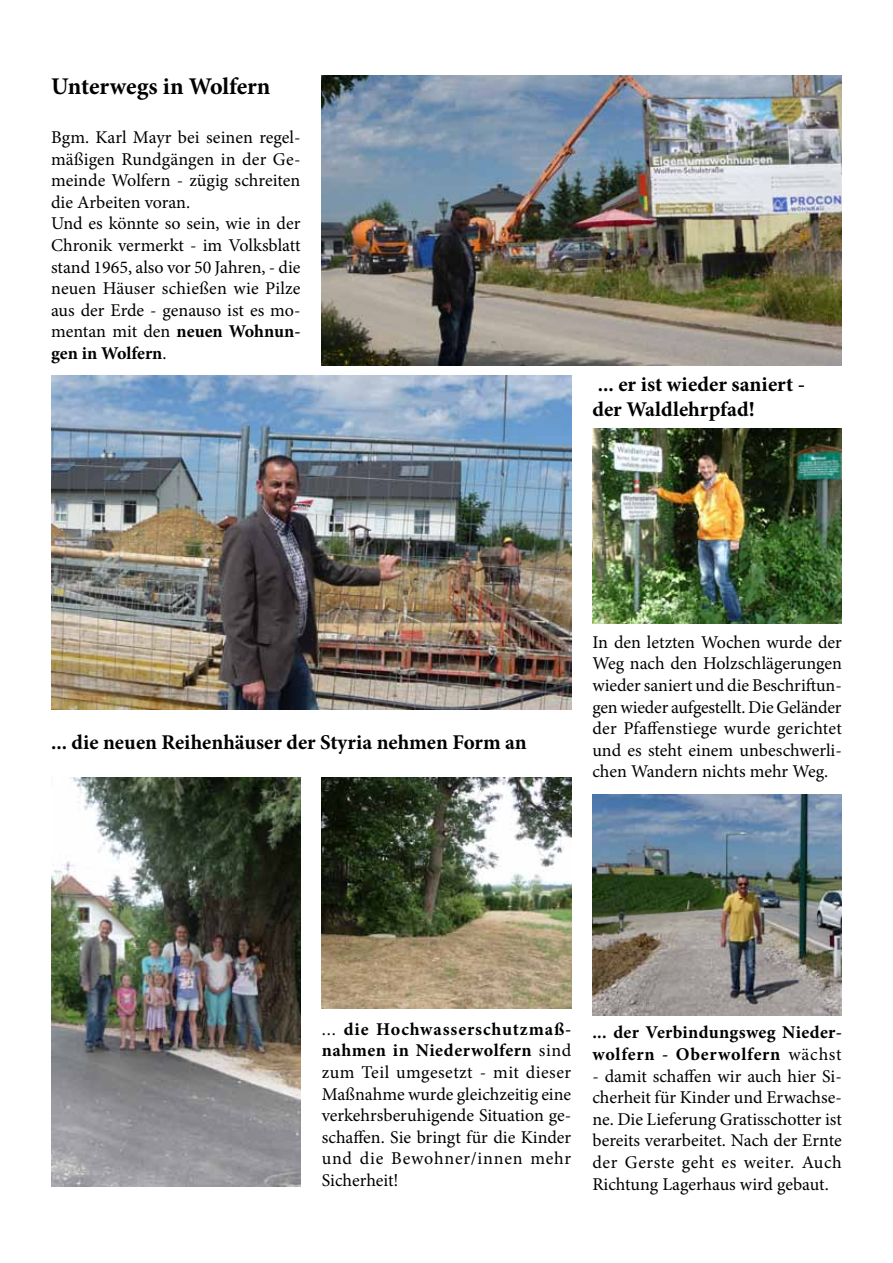
<style>
.page{position:relative;width:893px;height:1263px;background:#fff}
.page>*{position:absolute;margin:0;border:0;box-sizing:border-box;transform-origin:0 0}
.t1{font:700 24px "Minion Pro";letter-spacing:-.005em;color:#000}
.t2{font:700 21px/25.2px "Minion Pro";color:#000}
.t3{font:18px/21.6px "Minion Pro";color:#000;text-align:justify}
.t4{font:700 18px/21.6px "Minion Pro";letter-spacing:.025em;color:#000}
.s1{font-weight:700}
.s2{color:#fff}
.s3{font-weight:400}
</style>
<div class="page">
<img style="left:592px;top:428px;width:250px;height:196px">
<img style="left:322px;top:75px;width:520px;height:290px">
<img style="left:51px;top:376px;width:520px;height:333px">
<img style="left:592px;top:794px;width:250px;height:221px">
<img style="left:51px;top:777px;width:250px;height:409px">
<img style="left:322px;top:777px;width:249px;height:232px">
<h1 class="t1" style="left:51px;top:69px;width:221px">Unterwegs in Wolfern</h1>
<p class="t3" style="left:51px;top:127px;width:251px;text-align:left">Bgm. Karl Mayr bei seinen regel&shy;mäßigen Rundgängen in der Ge&shy;meinde Wolfern - zügig schreiten die Arbeiten voran.<br>Und es könnte so sein, wie in der<br>Chronik vermerkt - im Volksblatt stand 1965, also vor 50 Jahren, - die neuen Häuser schießen wie Pilze aus der Erde - genauso ist es mo&shy;mentan mit den <span class="s1">neuen Wohnun&shy;gen in Wolfern</span>.</p>
<p class="t2" style="left:592px;top:372px;width:214px"><span class="s2">.</span>... er ist wieder saniert - der Waldlehrpfad!</p>
<p class="t2" style="left:51px;top:729px;width:477px">... die neuen Reihenhäuser der Styria nehmen Form an</p>
<p class="t3" style="left:592px;top:631px;width:251px">In den letzten Wochen wurde der Weg nach den Holzschlägerungen wieder saniert und die Beschriftun&shy;gen wieder aufgestellt. Die Geländer der Pfaffenstiege wurde gerichtet und es steht einem unbeschwerli&shy;chen Wandern nichts mehr Weg.</p>
<p class="t3" style="left:322px;top:1018px;width:251px">... <span class="s1">die Hochwasserschutzmaß&shy;nahmen in Niederwolfern</span> sind zum Teil umgesetzt - mit dieser Maßnahme wurde gleichzeitig eine verkehrsberuhigende Situation ge&shy;schaffen. Sie bringt für die Kinder und die Bewohner/innen mehr Sicherheit!</p>
<p class="t4" style="left:592px;top:1021px;width:251px">... der Verbindungsweg Nieder&shy;wolfern - Oberwolfern <span class="s3">wächst</span></p>
<p class="t3" style="left:592px;top:1065px;width:251px">- damit schaffen wir auch hier Si&shy;cherheit für Kinder und Erwachse&shy;ne. Die Lieferung Gratisschotter ist bereits verarbeitet. Nach der Ernte der Gerste geht es weiter. Auch Richtung Lagerhaus wird gebaut.</p>
</div>
